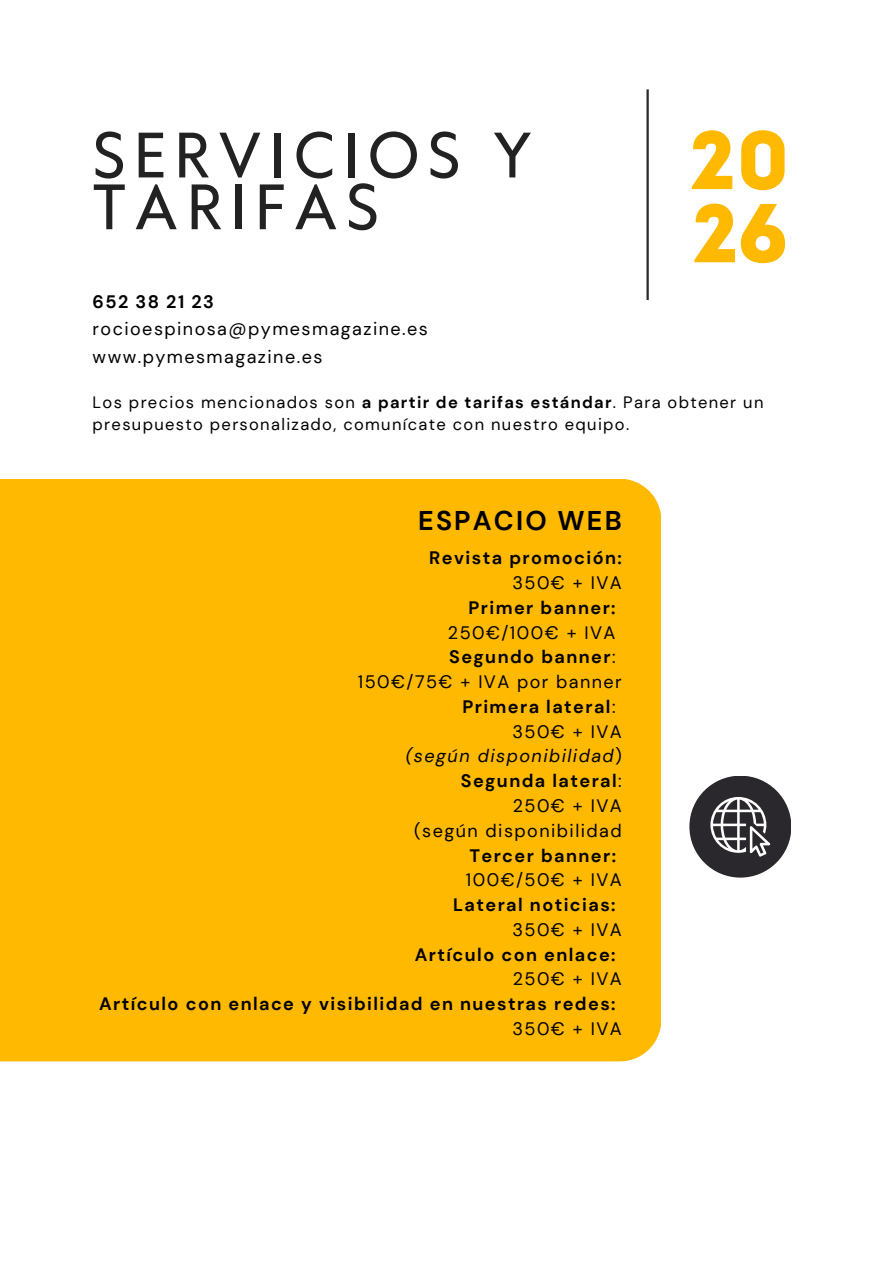
<style>
.page{position:relative;width:894px;height:1264px;background:#fff}
.page>*{position:absolute;margin:0;border:0;box-sizing:border-box;transform-origin:0 0}
.t1{font:82.5px/73.2px "Intro";color:#ffb900}
.t2{font:60px/51.8px "Klein Text";letter-spacing:.13em;color:#222}
.t3{font:700 27px "DM Sans";letter-spacing:.08em;color:#000}
.t4{font:700 18px "DM Sans";letter-spacing:.08em;color:#000}
.t5{font:18px/28.2px "DM Sans";letter-spacing:.08em;color:#000}
.t6{font:italic 18px "DM Sans";letter-spacing:.08em;color:#000}
.t7{font:16.5px/22.5px "DM Sans";letter-spacing:.08em;color:#000}
.s1{font-weight:700}
.s2{font-weight:400}
.s3{font-style:normal}
</style>
<div class="page">
<hr style="left:646px;top:89px;width:2px;height:211px;background:#2b282d">
<div style="left:0;top:478px;width:661px;height:583px;background:#ffb900"></div>
<svg style="left:689px;top:776px;width:102px;height:101px;fill:#2b282d"></svg>
<svg style="left:710px;top:797px;width:60px;height:59px"></svg>
<h2 class="t2" style="left:93px;top:134px;width:440px">SERVICIOS Y<br>TARIFAS</h2>
<h1 class="t1" style="left:689px;top:132px;width:103px">20<br>26</h1>
<p class="t4" style="left:93px;top:290px;width:123px">652 38 21 23</p>
<p class="t5" style="left:93px;top:314px;width:336px">rocioespinosa@pymesmagazine.es www.pymesmagazine.es</p>
<p class="t7" style="left:93px;top:391px;width:672px">Los precios mencionados son <span class="s1">a partir de tarifas estándar</span>. Para obtener un presupuesto personalizado, comunícate con nuestro equipo.</p>
<h3 class="t3" style="left:418px;top:503px;width:205px">ESPACIO WEB</h3>
<p class="t4" style="left:429px;top:546px;width:194px">Revista promoción:</p>
<p class="t5" style="left:512px;top:569px;width:111px">350€ + IVA</p>
<p class="t4" style="left:468px;top:596px;width:148px">Primer banner:</p>
<p class="t5" style="left:448px;top:618px;width:169px">250€/100€ + IVA</p>
<p class="t4" style="left:449px;top:645px;width:168px">Segundo banner<span class="s2">:</span></p>
<p class="t5" style="left:358px;top:668px;width:265px">150€/75€ + IVA por banner</p>
<p class="t4" style="left:462px;top:695px;width:155px">Primera lateral<span class="s2">:</span></p>
<p class="t5" style="left:512px;top:717px;width:111px">350€ + IVA</p>
<p class="t6" style="left:405px;top:744px;width:217px">(según disponibilidad<span class="s3">)</span></p>
<p class="t4" style="left:460px;top:769px;width:162px">Segunda lateral<span class="s2">:</span></p>
<p class="t5" style="left:512px;top:791px;width:110px">250€ + IVA</p>
<p class="t5" style="left:414px;top:816px;width:209px">(según disponibilidad</p>
<p class="t4" style="left:469px;top:843px;width:148px">Tercer banner:</p>
<p class="t5" style="left:466px;top:866px;width:157px">100€/50€ + IVA</p>
<p class="t4" style="left:453px;top:893px;width:164px">Lateral noticias:</p>
<p class="t5" style="left:512px;top:915px;width:111px">350€ + IVA</p>
<p class="t4" style="left:414px;top:942px;width:202px">Artículo con enlace:</p>
<p class="t5" style="left:512px;top:965px;width:110px">250€ + IVA</p>
<p class="t4" style="left:99px;top:992px;width:518px">Artículo con enlace y visibilidad en nuestras redes:</p>
<p class="t5" style="left:512px;top:1014px;width:111px">350€ + IVA</p>
</div>
